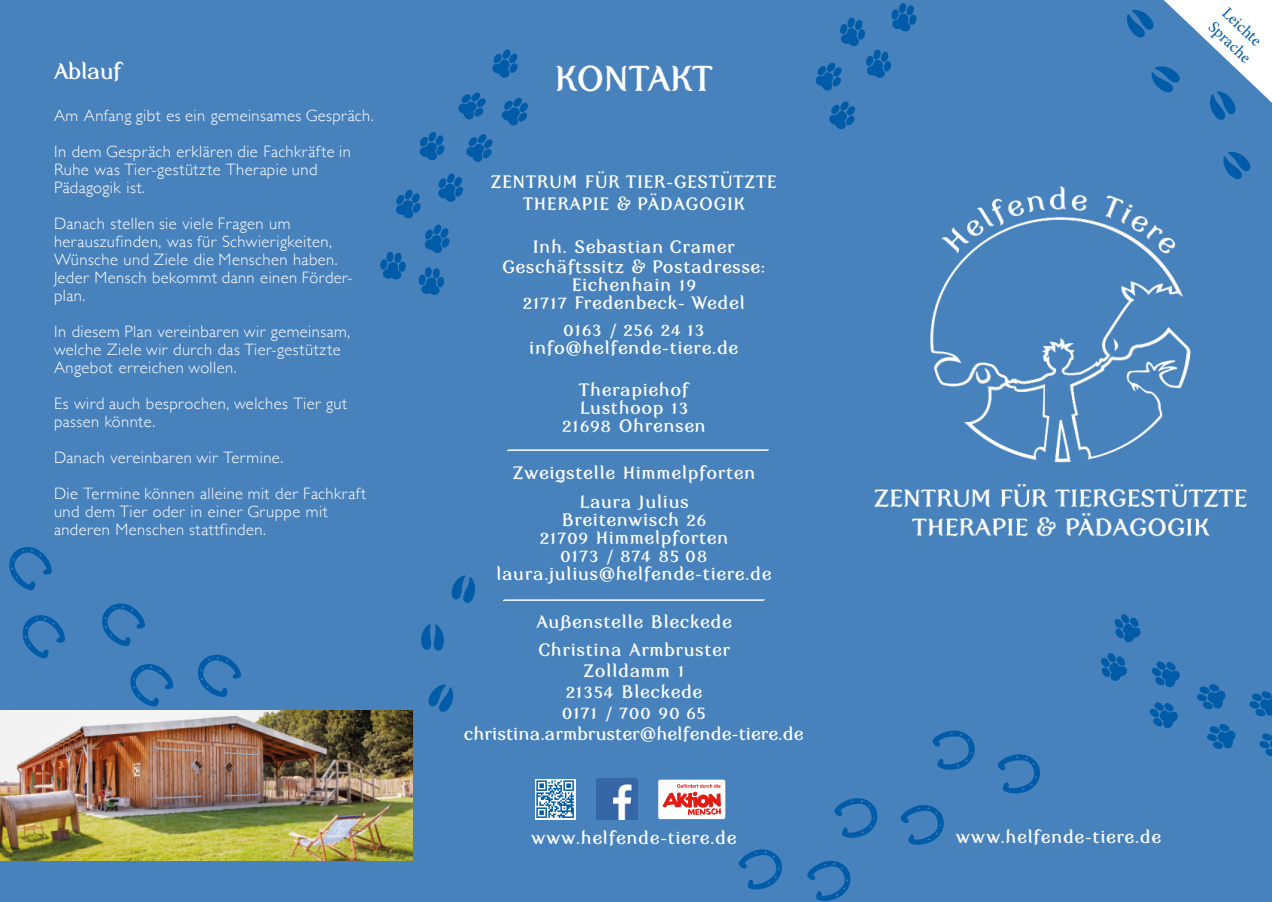
<style>
.page{position:relative;width:1272px;height:902px;background:#fff}
.page>*{position:absolute;margin:0;border:0;box-sizing:border-box;transform-origin:0 0}
.t1{font:36px "My Fair Cody";letter-spacing:-.02em;color:#fff}
.t2{font:22.5px "My Fair Cody";letter-spacing:-.02em;color:#fff}
.t3{font:18px/18px "My Fair Cody";letter-spacing:.03em;color:#fff;text-align:center}
.t4{font:18px/21px "My Fair Cody";color:#fff;text-align:center}
.t5{font:300 16.5px/18px "Gill Sans";letter-spacing:.03em;color:#fff}
.t6{font:16.5px/19.8px "Minion Pro";color:#005ca9}
</style>
<div class="page">
<div style="left:0;top:0;width:1271px;height:901px;background:#4882bc"></div>
<svg style="left:1149px;top:702px;width:29px;height:26px"></svg>
<svg style="left:1207px;top:724px;width:29px;height:25px"></svg>
<svg style="left:1259px;top:728px;width:13px;height:30px"></svg>
<svg style="left:1101px;top:653px;width:26px;height:28px"></svg>
<svg style="left:1151px;top:661px;width:29px;height:26px"></svg>
<svg style="left:1197px;top:684px;width:29px;height:26px"></svg>
<svg style="left:1249px;top:691px;width:22px;height:26px"></svg>
<svg style="left:1114px;top:614px;width:27px;height:29px"></svg>
<svg style="left:829px;top:101px;width:27px;height:29px"></svg>
<svg style="left:815px;top:3px;width:102px;height:88px"></svg>
<svg style="left:502px;top:97px;width:26px;height:29px"></svg>
<svg style="left:492px;top:49px;width:26px;height:29px"></svg>
<svg style="left:419px;top:131px;width:26px;height:30px"></svg>
<svg style="left:458px;top:92px;width:28px;height:28px"></svg>
<svg style="left:466px;top:134px;width:27px;height:28px"></svg>
<svg style="left:380px;top:173px;width:83px;height:122px"></svg>
<svg style="left:932px;top:730px;width:43px;height:40px"></svg>
<svg style="left:834px;top:798px;width:44px;height:40px"></svg>
<svg style="left:998px;top:754px;width:42px;height:40px"></svg>
<svg style="left:900px;top:805px;width:44px;height:40px"></svg>
<svg style="left:738px;top:849px;width:44px;height:41px"></svg>
<svg style="left:807px;top:860px;width:44px;height:41px"></svg>
<svg style="left:507px;top:449px;width:262px;height:2px"></svg>
<svg style="left:1271px;top:184px;width:1px;height:29px"></svg>
<svg style="left:428px;top:684px;width:25px;height:28px"></svg>
<svg style="left:421px;top:624px;width:23px;height:26px"></svg>
<svg style="left:451px;top:575px;width:24px;height:28px"></svg>
<img style="left:874px;top:151px;width:377px;height:386px">
<svg style="left:1127px;top:0;width:144px;height:120px"></svg>
<svg style="left:503px;top:599px;width:261px;height:2px"></svg>
<svg style="left:23px;top:615px;width:42px;height:43px"></svg>
<svg style="left:130px;top:664px;width:43px;height:42px"></svg>
<svg style="left:9px;top:547px;width:43px;height:43px"></svg>
<svg style="left:102px;top:603px;width:43px;height:43px"></svg>
<svg style="left:198px;top:654px;width:43px;height:43px"></svg>
<img style="left:0;top:710px;width:412px;height:150px">
<svg style="left:535px;top:779px;width:40px;height:40px"></svg>
<svg style="left:536px;top:780px;width:38px;height:37px"></svg>
<img style="left:596px;top:778px;width:41px;height:41px">
<div style="left:658px;top:779px;width:67px;height:40px;background:#fff;border-radius:2px"></div>
<svg style="left:662px;top:784px;width:59px;height:31px"></svg>
<h2 class="t2" style="left:54px;top:62px;width:69px">Ablauf</h2>
<p class="t5" style="left:54px;top:99px;width:321px;line-height:36px">Am Anfang gibt es ein gemeinsames Gespräch.<br>In dem Gespräch erklären die Fachkräfte in</p>
<p class="t5" style="left:54px;top:162px;width:265px">Ruhe was Tier-gestützte Therapie und<br>Pädagogik ist.</p>
<p class="t5" style="left:54px;top:216px;width:300px">Danach stellen sie viele Fragen um herauszufinden, was für Schwierigkeiten,<br>Wünsche und Ziele die Menschen haben.<br>Jeder Mensch bekommt dann einen Förder&shy;plan.</p>
<p class="t5" style="left:54px;top:324px;width:298px">In diesem Plan vereinbaren wir gemeinsam, welche Ziele wir durch das Tier-gestützte<br>Angebot erreichen wollen.</p>
<p class="t5" style="left:54px;top:396px;width:294px">Es wird auch besprochen, welches Tier gut passen könnte.</p>
<p class="t5" style="left:54px;top:441px;width:314px;line-height:36px">Danach vereinbaren wir Termine.<br>Die Termine können alleine mit der Fachkraft</p>
<p class="t5" style="left:54px;top:504px;width:275px">und dem Tier oder in einer Gruppe mit anderen Menschen stattfinden.</p>
<h1 class="t1" style="left:554px;top:63px;width:160px">KONTAKT</h1>
<p class="t3" style="left:491px;top:172px;width:287px;line-height:21.6px">ZENTRUM FÜR TIER-GESTÜTZTE<br>THERAPIE &amp; PÄDAGOGIK</p>
<p class="t3" style="left:533px;top:239px;width:203px">Inh. Sebastian Cramer</p>
<p class="t3" style="left:502px;top:259px;width:265px">Geschäftssitz &amp; Postadresse:<br>Eichenhain 19<br>21717 Fredenbeck- Wedel</p>
<p class="t3" style="left:529px;top:322px;width:210px">0163 / 256 24 13 info@helfende-tiere.de</p>
<p class="t3" style="left:562px;top:382px;width:145px">Therapiehof<br>Lusthoop 13<br>21698 Ohrensen</p>
<p class="t3" style="left:513px;top:460px;width:244px;line-height:28.5px">Zweigstelle Himmelpforten<br>Laura Julius</p>
<p class="t3" style="left:496px;top:512px;width:277px">Breitenwisch 26<br>21709 Himmelpforten<br>0173 / 874 85 08 laura.julius@helfende-tiere.de</p>
<p class="t3" style="left:536px;top:608px;width:197px;line-height:28.5px;text-align:left">Außenstelle Bleckede<br>Christina Armbruster</p>
<p class="t4" style="left:464px;top:662px;width:341px">Zolldamm 1<br>21354 Bleckede<br>0171 / 700 90 65 christina.armbruster@helfende-tiere.de</p>
<p class="t3" style="left:531px;top:830px;width:207px">www.helfende-tiere.de</p>
<p class="t3" style="left:956px;top:829px;width:207px">www.helfende-tiere.de</p>
<p class="t6" style="left:1230px;top:4px;width:54px;rotate:44deg">Leichte<br>Sprache</p>
</div>
